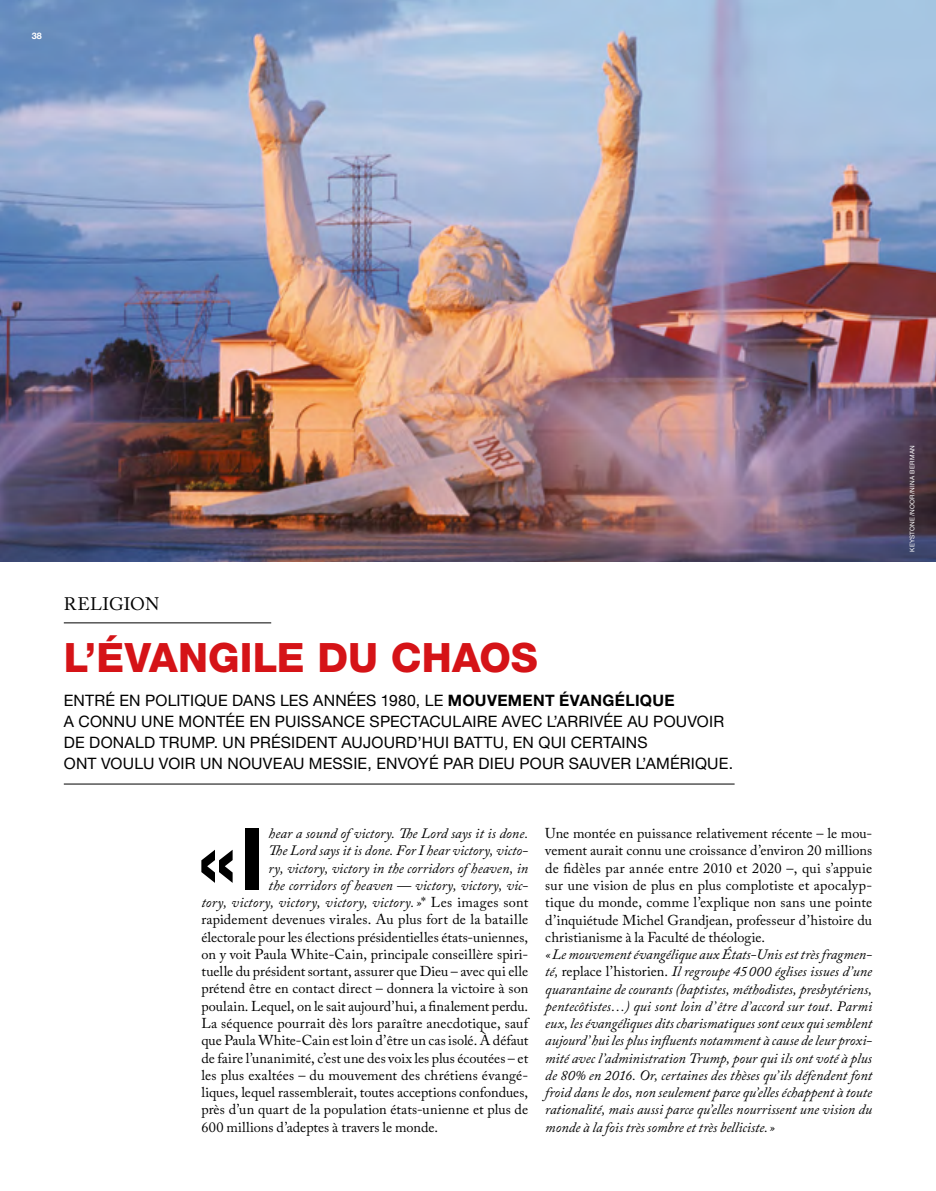
<style>
.page{position:relative;width:936px;height:1191px;background:#fff}
.page>*{position:absolute;margin:0;border:0;box-sizing:border-box;transform-origin:0 0}
.t1{font:700 86.7px "Helvetica Neue";color:#000}
.t2{font:800 40.5px "Helvetica Neue";color:#d51317}
.t3{font:18px "Adobe Caslon Pro";color:#000}
.t4{font:15.75px/21px "Helvetica Neue";letter-spacing:.01em;color:#000}
.t5{font:700 15.75px "Helvetica Neue";letter-spacing:.02em;color:#000}
.t6{font:14.25px/17.2px "Adobe Caslon Pro";letter-spacing:.005em;color:#000;text-align:justify}
.t7{font:italic 14.25px/17.2px "Adobe Caslon Pro";letter-spacing:.005em;color:#000;text-align:justify}
.t8{font:700 9px "Helvetica Neue";color:#fff}
.t9{font:6.3px "Helvetica Neue";letter-spacing:.045em;color:#fff}
.s1{font-weight:700}
.s2{font-style:normal}
</style>
<div class="page">
<img style="left:0;top:0;width:935px;height:562px">
<hr style="left:64px;top:622px;width:207px;height:1px;background:#000">
<hr style="left:64px;top:783px;width:670px;height:1px;background:#000">
<p class="t8" style="left:32px;top:30px;width:12px">38</p>
<p class="t3" style="left:64px;top:593px;width:97px">RELIGION</p>
<h2 class="t2" style="left:64px;top:633px;width:475px">L’ÉVANGILE DU CHAOS</h2>
<p class="t4" style="left:64px;top:689px;width:446px">ENTRÉ EN POLITIQUE DANS LES ANNÉES 1980, LE <span class="s1">MOUVEME</span></p>
<p class="t5" style="left:533px;top:690px;width:141px">NT ÉVANGÉLIQUE</p>
<p class="t4" style="left:64px;top:710px;width:670px">A CONNU UNE MONTÉE EN PUISSANCE SPECTACULAIRE AVEC L’ARRIVÉE AU POUVOIR<br>DE DONALD TRUMP. UN PRÉSIDENT AUJOURD’HUI BATTU, EN QUI CERTAINS<br>ONT VOULU VOIR UN NOUVEAU MESSIE, ENVOYÉ PAR DIEU POUR SAUVER L’AMÉRIQUE.</p>
<h1 class="t1" style="left:198px;top:805px;width:68px">«I</h1>
<p class="t7" style="left:268px;top:824px;width:261px">hear a sound of victory. The Lord says it is done.</p>
<p class="t7" style="left:268px;top:841px;width:261px">The Lord says it is done. For I hear victory, victo-</p>
<p class="t7" style="left:268px;top:859px;width:261px">ry, victory, victory in the corridors of heaven, in</p>
<p class="t7" style="left:268px;top:876px;width:261px">the corridors of heaven — victory, victory, vic-</p>
<p class="t7" style="left:201px;top:893px;width:328px">tory, victory, victory, victory, victory.»<span class="s2">* Les images sont</span></p>
<p class="t6" style="left:201px;top:911px;width:328px">rapidement devenues virales. Au plus fort de la bataille</p>
<p class="t6" style="left:201px;top:928px;width:328px">électorale pour les élections présidentielles états-uniennes,</p>
<p class="t6" style="left:201px;top:945px;width:328px">on y voit Paula White-Cain, principale conseillère spiri-</p>
<p class="t6" style="left:201px;top:962px;width:328px">tuelle du président sortant, assurer que Dieu – avec qui elle</p>
<p class="t6" style="left:201px;top:980px;width:328px">prétend être en contact direct – donnera la victoire à son</p>
<p class="t6" style="left:201px;top:997px;width:328px">poulain. Lequel, on le sait aujourd’hui, a finalement perdu.</p>
<p class="t6" style="left:201px;top:1014px;width:328px">La séquence pourrait dès lors paraître anecdotique, sauf</p>
<p class="t6" style="left:201px;top:1031px;width:328px">que Paula White-Cain est loin d’être un cas isolé. À défaut</p>
<p class="t6" style="left:201px;top:1049px;width:328px">de faire l’unanimité, c’est une des voix les plus écoutées – et</p>
<p class="t6" style="left:201px;top:1066px;width:328px">les plus exaltées – du mouvement des chrétiens évangé-</p>
<p class="t6" style="left:201px;top:1083px;width:328px">liques, lequel rassemblerait, toutes acceptions confondues,</p>
<p class="t6" style="left:201px;top:1100px;width:328px">près d’un quart de la population états-unienne et plus de</p>
<p class="t6" style="left:201px;top:1118px;width:238px">600 millions d’adeptes à travers le monde.</p>
<p class="t6" style="left:545px;top:824px;width:328px">Une montée en puissance relativement récente – le mou&shy;vement aurait connu une croissance d’environ 20 millions de fidèles par année entre 2010 et 2020 –, qui s’appuie sur une vision de plus en plus complotiste et apocalyp&shy;tique du monde, comme l’explique non sans une pointe d’inquiétude Michel Grandjean, professeur d’histoire du christianisme à la Faculté de théologie.</p>
<p class="t7" style="left:545px;top:945px;width:328px">«Le mouvement évangélique aux États-Unis est très fragmen&shy;té, <span class="s2">replace l’historien.</span> Il regroupe 45000 églises issues d’une quarantaine de courants (baptistes, méthodistes, presbytériens, pentecôtistes…) qui sont loin d’être d’accord sur tout. Parmi eux, les évangéliques dits charismatiques sont ceux qui semblent aujourd’hui les plus influents notamment à cause de leur proxi&shy;mité avec l’administration Trump, pour qui ils ont voté à plus de 80% en 2016. Or, certaines des thèses qu’ils défendent font froid dans le dos, non seulement parce qu’elles échappent à toute rationalité, mais aussi parce qu’elles nourrissent une vision du monde à la fois très sombre et très belliciste.»</p>
<p class="t9" style="left:907px;top:552px;width:108px;rotate:-90deg">KEYSTONE/NOOR/NINA BERMAN</p>
</div>
